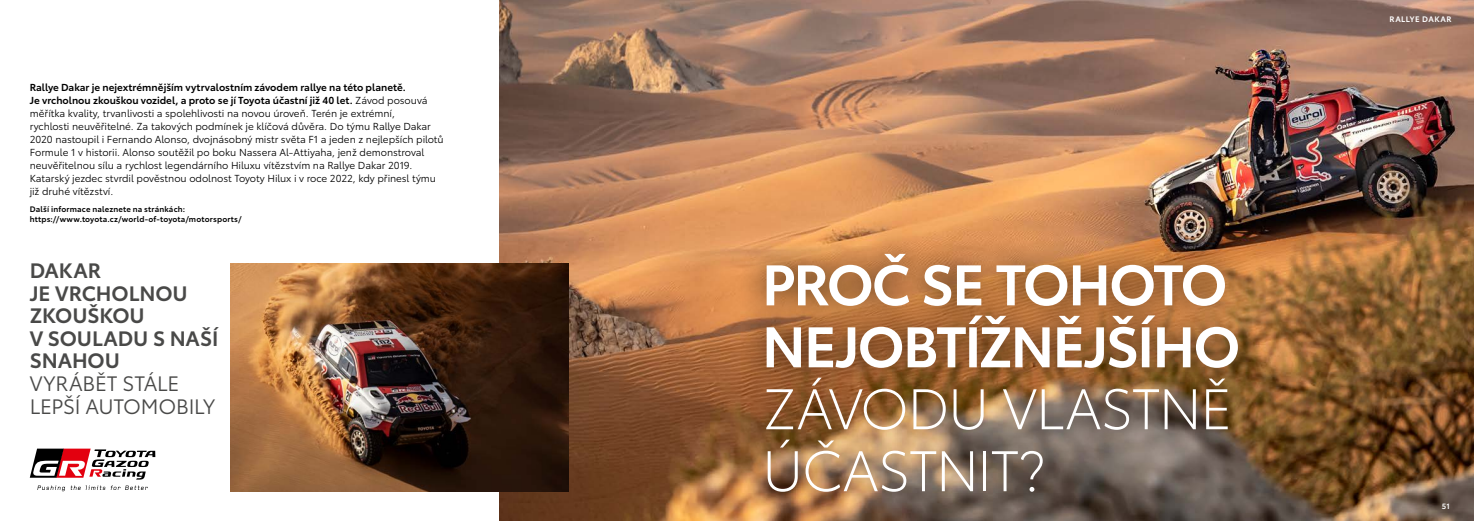
<style>
.page{position:relative;width:1474px;height:521px;background:#fff}
.page>*{position:absolute;margin:0;border:0;box-sizing:border-box;transform-origin:0 0}
.t1{font:600 56.26px/61.9px "Toyota Type";letter-spacing:-.035em;color:#fff}
.t2{font:300 56.26px/61.9px "Toyota Type";letter-spacing:-.035em;color:#fff}
.t3{font:600 20.56px/22.7px "Toyota Type";letter-spacing:-.005em;color:#494948}
.t4{font:20.56px/22.7px "Toyota Type";letter-spacing:-.01em;color:#494948}
.t5{font:9.97px/13px "Toyota Type";letter-spacing:-.005em;color:#000}
.t6{font:600 7.88px/10.3px "Toyota Type";letter-spacing:.02em;color:#000}
.t7{font:600 7.88px "Toyota Type";letter-spacing:.06em;color:#fff}
.t8{font:600 7.61px "Toyota Type";color:#fff}
.s1{font-weight:600}
</style>
<div class="page">
<img style="left:500px;top:0;width:973px;height:521px">
<img style="left:230px;top:263px;width:339px;height:228px">
<div style="left:738px;top:228px;width:526px;height:291px;background:#000;opacity:.75"></div>
<svg style="left:30px;top:449px;width:125px;height:30px"></svg>
<svg style="left:37px;top:485px;width:28px;height:6px"></svg>
<svg style="left:71px;top:485px;width:34px;height:5px"></svg>
<svg style="left:111px;top:485px;width:37px;height:5px"></svg>
<p class="t5" style="left:30px;top:81px;width:415px"><span class="s1">Rallye Dakar je nejextrémnějším vytrvalostním závodem rallye na této planetě.<br>Je vrcholnou zkouškou vozidel, a proto se jí Toyota účastní již 40 let.</span> Závod posouvá měřítka kvality, trvanlivosti a spolehlivosti na novou úroveň. Terén je extrémní,<br>rychlosti neuvěřitelné. Za takových podmínek je klíčová důvěra. Do týmu Rallye Dakar 2020 nastoupil i Fernando Alonso, dvojnásobný mistr světa F1 a jeden z nejlepších pilotů Formule 1 v historii. Alonso soutěžil po boku Nassera Al‑Attiyaha, jenž demonstroval neuvěřitelnou sílu a rychlost legendárního Hiluxu vítězstvím na Rallye Dakar 2019.<br>Katarský jezdec stvrdil pověstnou odolnost Toyoty Hilux i v roce 2022, kdy přinesl týmu již druhé vítězství.</p>
<p class="t6" style="left:30px;top:203px;width:213px">Další informace naleznete na stránkách: https://www.toyota.cz/world-of-toyota/motorsports/</p>
<h2 class="t3" style="left:30px;top:257px;width:190px">DAKAR<br>JE VRCHOLNOU<br>ZKOUŠKOU<br>V SOULADU S NAŠÍ<br>SNAHOU</h2>
<h2 class="t4" style="left:30px;top:371px;width:187px">VYRÁBĚT STÁLE<br>LEPŠÍ AUTOMOBILY</h2>
<h1 class="t1" style="left:761px;top:249px;width:480px">PROČ SE TOHOTO<br>NEJOBTÍŽNĚJŠÍHO</h1>
<h1 class="t2" style="left:761px;top:374px;width:472px">ZÁVODU VLASTNĚ<br>ÚČASTNIT?</h1>
<p class="t7" style="left:1389px;top:13px;width:64px">RALLYE DAKAR</p>
<p class="t8" style="left:1441px;top:500px;width:9px">51</p>
</div>
